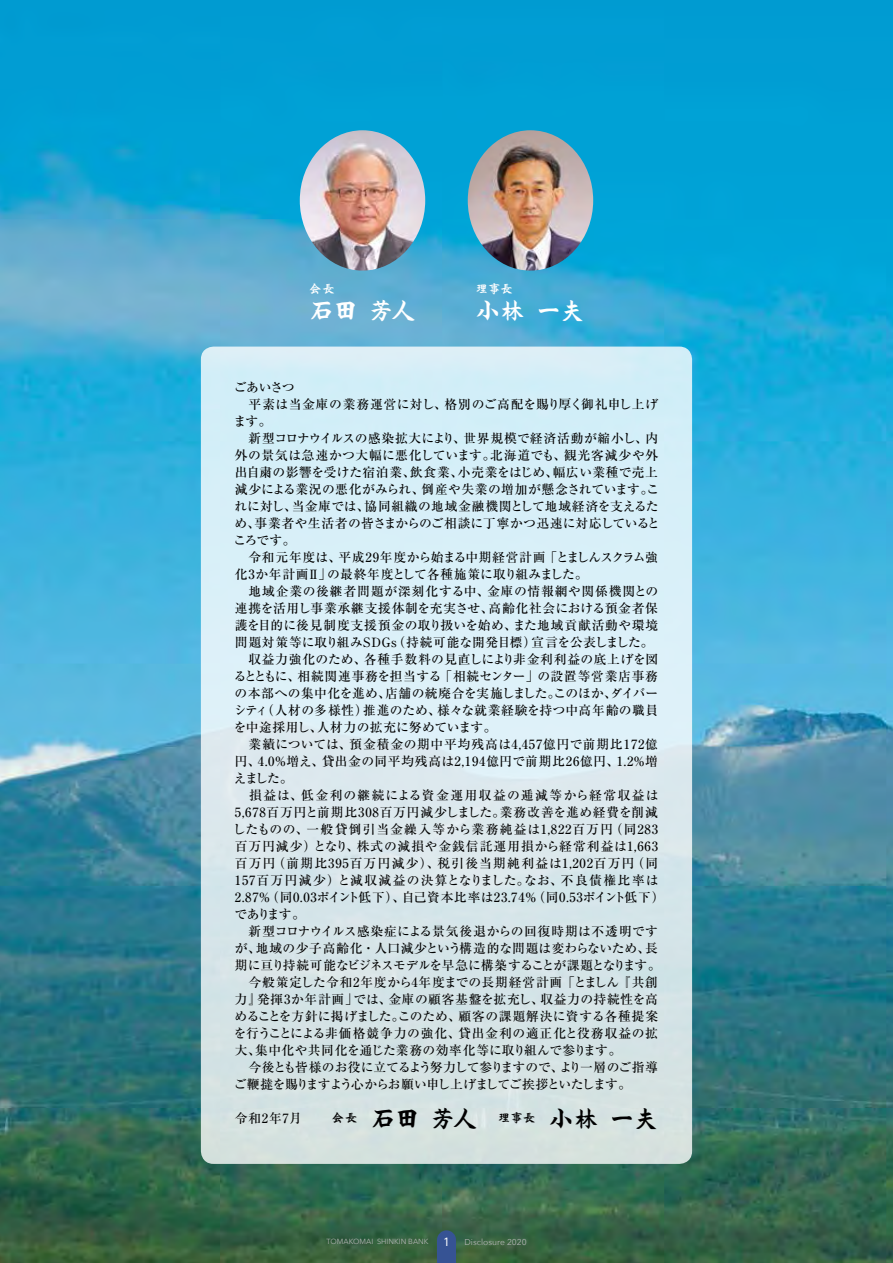
<style>
.page{position:relative;width:893px;height:1263px;background:#fff}
.page>*{position:absolute;margin:0;border:0;box-sizing:border-box;transform-origin:0 0}
.t1{font:23.4px "DC Lei Kai Sho Std W5";letter-spacing:.035em;color:#000}
.t2{font:23.4px "DC Lei Kai Sho Std W5";letter-spacing:.035em;color:#fff}
.t3{font:500 12.75px/17px "Ryumin Pro";letter-spacing:.04em;color:#000}
.t4{font:11.7px "DC Lei Kai Sho Std W5";color:#fff}
.t5{font:10.65px "UD Shin Go Pro";color:#fff}
.t6{font:8.55px "Avenir Next";color:#b5b6b6}
.t7{font:7.5px "Avenir Next";color:#b5b6b6}
</style>
<div class="page">
<img style="left:0;top:0;width:893px;height:1263px">
<div style="left:437px;top:1230px;width:19px;height:19px;background:#365394;border-radius:50%"></div>
<div style="left:437px;top:1240px;width:19px;height:23px;background:#365394"></div>
<div style="left:201px;top:347px;width:491px;height:817px;background:linear-gradient(to bottom,#d8f3fe,#d7e1e1);border-radius:13px"></div>
<img style="left:468px;top:130px;width:125px;height:141px">
<img style="left:300px;top:130px;width:125px;height:141px">
<p class="t4" style="left:309px;top:283px;width:26px">会長</p>
<h1 class="t2" style="left:309px;top:298px;width:107px">石田 芳人</h1>
<p class="t4" style="left:476px;top:283px;width:38px">理事長</p>
<h1 class="t2" style="left:476px;top:298px;width:110px">小林 一夫</h1>
<p class="t3" style="left:233px;top:378px;width:433px">ごあいさつ<br>　平素は当金庫の業務運営に対し、格別のご高配を賜り厚く御礼申し上げます。<br>　新型コロナウイルスの感染拡大により、世界規模で経済活動が縮小し、内外の景気は急速かつ大幅に悪化しています。北海道でも、観光客減少や外出自粛の影響を受けた宿泊業、飲食業、小売業をはじめ、幅広い業種で売上減少による業況の悪化がみられ、倒産や失業の増加が懸念されています。これに対し、当金庫では、協同組織の地域金融機関として地域経済を支えるため、事業者や生活者の皆さまからのご相談に丁寧かつ迅速に対応しているところです。<br>　令和元年度は、平成29年度から始まる中期経営計画「とましんスクラム強化3か年計画Ⅱ」の最終年度として各種施策に取り組みました。<br>　地域企業の後継者問題が深刻化する中、金庫の情報網や関係機関との連携を活用し事業承継支援体制を充実させ、高齢化社会における預金者保護を目的に後見制度支援預金の取り扱いを始め、また地域貢献活動や環境問題対策等に取り組みSDGs（持続可能な開発目標）宣言を公表しました。　収益力強化のため、各種手数料の見直しにより非金利利益の底上げを図るとともに、相続関連事務を担当する「相続センター」の設置等営業店事務の本部への集中化を進め、店舗の統廃合を実施しました。このほか、ダイバーシティ（人材の多様性）推進のため、様々な就業経験を持つ中高年齢の職員を中途採用し、人材力の拡充に努めています。<br>　業績については、預金積金の期中平均残高は4,457億円で前期比172億円、4.0％増え、貸出金の同平均残高は2,194億円で前期比26億円、1.2％増えました。<br>　損益は、低金利の継続による資金運用収益の逓減等から経常収益は5,678百万円と前期比308百万円減少しました。業務改善を進め経費を削減したものの、一般貸倒引当金繰入等から業務純益は1,822百万円（同283百万円減少）となり、株式の減損や金銭信託運用損から経常利益は1,663百万円（前期比395百万円減少）、税引後当期純利益は1,202百万円（同157百万円減少）と減収減益の決算となりました。なお、不良債権比率は2.87％（同0.03ポイント低下）、自己資本比率は23.74％（同0.53ポイント低下）であります。<br>　新型コロナウイルス感染症による景気後退からの回復時期は不透明ですが、地域の少子高齢化・人口減少という構造的な問題は変わらないため、長期に亘り持続可能なビジネスモデルを早急に構築することが課題となります。　今般策定した令和2年度から4年度までの長期経営計画「とましん『共創力』発揮3か年計画」では、金庫の顧客基盤を拡充し、収益力の持続性を高めることを方針に掲げました。このため、顧客の課題解決に資する各種提案を行うことによる非価格競争力の強化、貸出金利の適正化と役務収益の拡大、集中化や共同化を通じた業務の効率化等に取り組んで参ります。<br>　今後とも皆様のお役に立てるよう努力して参りますので、より一層のご指導ご鞭撻を賜りますよう心からお願い申し上げましてご挨拶といたします。</p>
<p class="t3" style="left:235px;top:1109px;width:68px">令和2年7月</p>
<h1 class="t1" style="left:332px;top:1105px;width:327px"><sup>会長　</sup>石田 芳人 <sup>理事長　</sup>小林 一夫</h1>
<p class="t7" style="left:327px;top:1237px;width:104px">TOMAKOMAI SHINKIN BANK</p>
<p class="t5" style="left:443px;top:1233px;width:9px">1</p>
<p class="t6" style="left:464px;top:1237px;width:64px">Disclosure 2020</p>
</div>
